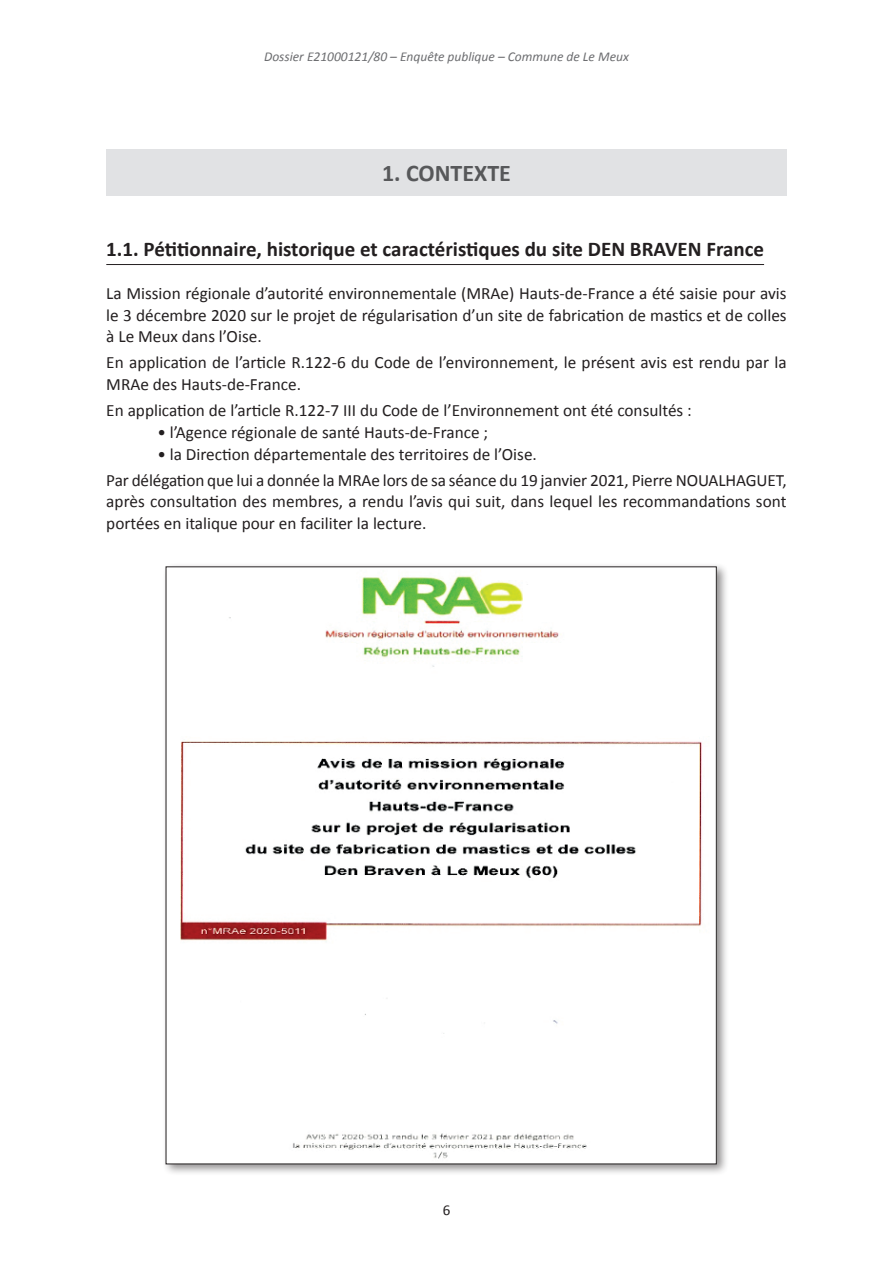
<style>
.page{position:relative;width:893px;height:1263px;background:#fff}
.page>*{position:absolute;margin:0;border:0;box-sizing:border-box;transform-origin:0 0}
.t1{font:700 24px "Calibri";color:#57585a}
.t2{font:700 21px "Calibri";color:#231f20}
.t3{font:17.25px/21.8px "Calibri";color:#231f20}
.t4{font:15px "Calibri";color:#231f20}
.t5{font:italic 13.5px "Calibri";color:#6c6d70}
</style>
<div class="page">
<div style="left:162px;top:563px;width:567px;height:614px;background:#231f20;opacity:.5"></div>
<img style="left:168px;top:569px;width:546px;height:593px">
<div style="left:106px;top:149px;width:681px;height:46px;background:#e1e2e4"></div>
<hr style="left:106px;top:264px;width:658px;height:1px;background:#231f20">
<p class="t5" style="left:264px;top:48px;width:366px">Dossier E21000121/80 – Enquête publique – Commune de Le Meux</p>
<h1 class="t1" style="left:382px;top:158px;width:130px">1. CONTEXTE</h1>
<p class="t2" style="left:106px;top:236px;width:659px">1.1. Pétitionnaire, historique et caractéristiques du site DEN BRAVEN France</p>
<p class="t3" style="left:106px;top:281px;width:682px;text-align:justify">La Mission régionale d’autorité environnementale (MRAe) Hauts-de-France a été saisie pour avis le 3 décembre 2020 sur le projet de régularisation d’un site de fabrication de mastics et de colles à Le Meux dans l’Oise.</p>
<p class="t3" style="left:106px;top:351px;width:682px">En application de l’article R.122-6 du Code de l’environnement, le présent avis est rendu par la<br>MRAe des Hauts-de-France.</p>
<p class="t3" style="left:106px;top:399px;width:587px">En application de l’article R.122-7 III du Code de l’Environnement ont été consultés :</p>
<p class="t3" style="left:157px;top:420px;width:332px">• l’Agence régionale de santé Hauts-de-France ;</p>
<p class="t3" style="left:106px;top:440px;width:682px;line-height:26px;text-indent:51px">• la Direction départementale des territoires de l’Oise.<br>Par délégation que lui a donnée la MRAe lors de sa séance du 19 janvier 2021, Pierre NOUALHAGUET,</p>
<p class="t3" style="left:106px;top:490px;width:682px">après consultation des membres, a rendu l’avis qui suit, dans lequel les recommandations sont portées en italique pour en faciliter la lecture.</p>
<p class="t4" style="left:443px;top:1200px;width:9px">6</p>
</div>
